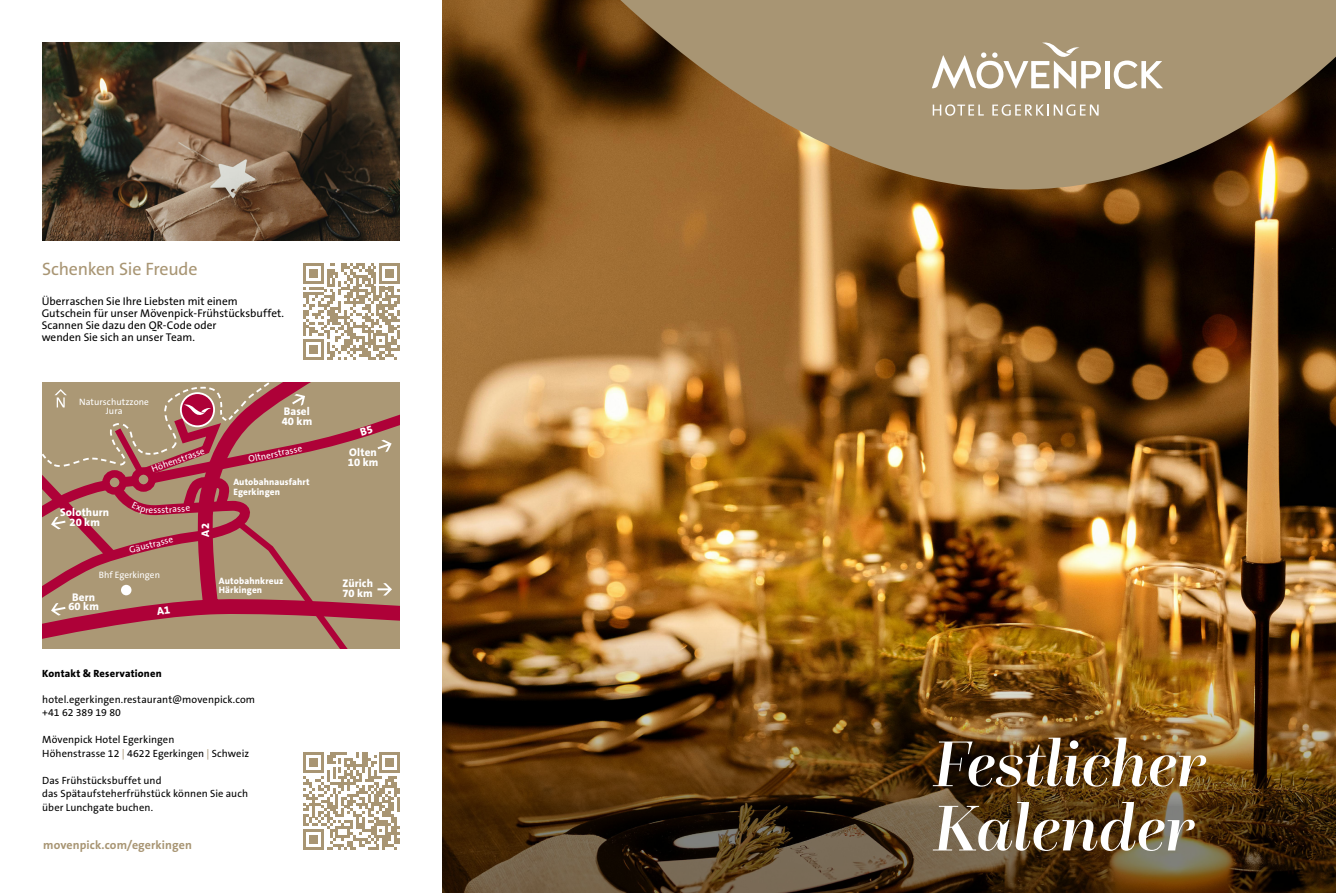
<style>
.page{position:relative;width:1336px;height:893px;background:#fff}
.page>*{position:absolute;margin:0;border:0;box-sizing:border-box;transform-origin:0 0}
.t1{font:italic 500 67.5px/64.3px "Questa Grande";letter-spacing:-.01em;color:#fff}
.t2{font:18px "The Sans B5 Plain";letter-spacing:-.015em;color:#a89573}
.t3{font:700 12px "The Sans B7";letter-spacing:.01em;color:#a89573}
.t4{font:11.25px/12px "The Sans B5 Plain";color:#000}
.t5{font:800 11.1px/9.9px "The Sans B8";letter-spacing:.005em;color:#fff}
.t6{font:10.5px/13.5px "The Sans B5 Plain";letter-spacing:.01em;color:#000}
.t7{font:800 10.5px "The Sans B8";letter-spacing:.015em;color:#000}
.t8{font:9.3px/9.3px "The Sans B5 Plain";letter-spacing:.005em;color:#fff;text-align:center}
.t9{font:800 9.3px/9.3px "The Sans B8";letter-spacing:.01em;color:#fff}
.s1{color:#a89573}
</style>
<div class="page">
<img style="left:442px;top:0;width:893px;height:546px">
<img style="left:442px;top:546px;width:893px;height:347px">
<svg style="left:557px;top:0;width:778px;height:190px;background:#927752"></svg>
<div style="left:1104px;top:61px;width:5px;height:27px;background:#fff"></div>
<svg style="left:1113px;top:61px;width:49px;height:28px"></svg>
<svg style="left:931px;top:43px;width:169px;height:46px"></svg>
<svg style="left:932px;top:104px;width:51px;height:12px"></svg>
<svg style="left:992px;top:104px;width:106px;height:12px"></svg>
<svg style="left:392px;top:382px;width:8px;height:265px;background:#ab896f"></svg>
<img style="left:42px;top:43px;width:358px;height:198px">
<svg style="left:303px;top:263px;width:97px;height:97px"></svg>
<svg style="left:303px;top:752px;width:97px;height:98px"></svg>
<svg style="left:42px;top:382px;width:350px;height:266px;background:#ac7869"></svg>
<h2 class="t2" style="left:42px;top:260px;width:157px">Schenken Sie Freude</h2>
<p class="t4" style="left:42px;top:295px;width:244px">Überraschen Sie Ihre Liebsten mit einem Gutschein für unser Mövenpick-Frühstücksbuffet.<br>Scannen Sie dazu den QR-Code oder<br>wenden Sie sich an unser Team.</p>
<p class="t8" style="left:79px;top:398px;width:71px">Naturschutzzone<br>Jura</p>
<p class="t5" style="left:281px;top:406px;width:32px">Basel<br>40 km</p>
<p class="t8" style="left:150px;top:465px;width:57px;rotate:-20deg">Höhenstrasse</p>
<p class="t8" style="left:247px;top:455px;width:56px;rotate:-12deg">Oltnerstrasse</p>
<p class="t5" style="left:60px;top:507px;width:50px;text-align:center">Solothurn<br>20 km</p>
<p class="t8" style="left:128px;top:546px;width:46px;rotate:-14deg">Gäustrasse</p>
<p class="t8" style="left:99px;top:570px;width:63px">Bhf Egerkingen</p>
<p class="t5" style="left:68px;top:592px;width:32px;text-align:center">Bern<br>60 km</p>
<p class="t5" style="left:201px;top:537px;width:15px;rotate:-90deg">A2</p>
<p class="t9" style="left:233px;top:478px;width:78px">Autobahnausfahrt<br>Egerkingen</p>
<p class="t9" style="left:219px;top:576px;width:66px">Autobahnkreuz<br>Härkingen</p>
<p class="t7" style="left:42px;top:668px;width:121px">Kontakt &amp; Reservationen</p>
<p class="t6" style="left:42px;top:693px;width:214px">hotel.egerkingen.restaurant@movenpick.com +41 62 389 19 80</p>
<p class="t6" style="left:42px;top:733px;width:208px">Mövenpick Hotel Egerkingen<br>Höhenstrasse 12 <span class="s1">|</span> 4622 Egerkingen <span class="s1">|</span> Schweiz</p>
<p class="t6" style="left:42px;top:774px;width:207px">Das Frühstücksbuffet und<br>das Spätaufsteherfrühstück können Sie auch über Lunchgate buchen.</p>
<p class="t3" style="left:43px;top:839px;width:150px">movenpick.com/egerkingen</p>
<p class="t5" style="left:348px;top:447px;width:32px">Olten<br>10 km</p>
<p class="t5" style="left:342px;top:578px;width:32px">Zürich<br>70 km</p>
<h1 class="t1" style="left:933px;top:731px;width:274px">Festlicher<br>Kalender</h1>
</div>
